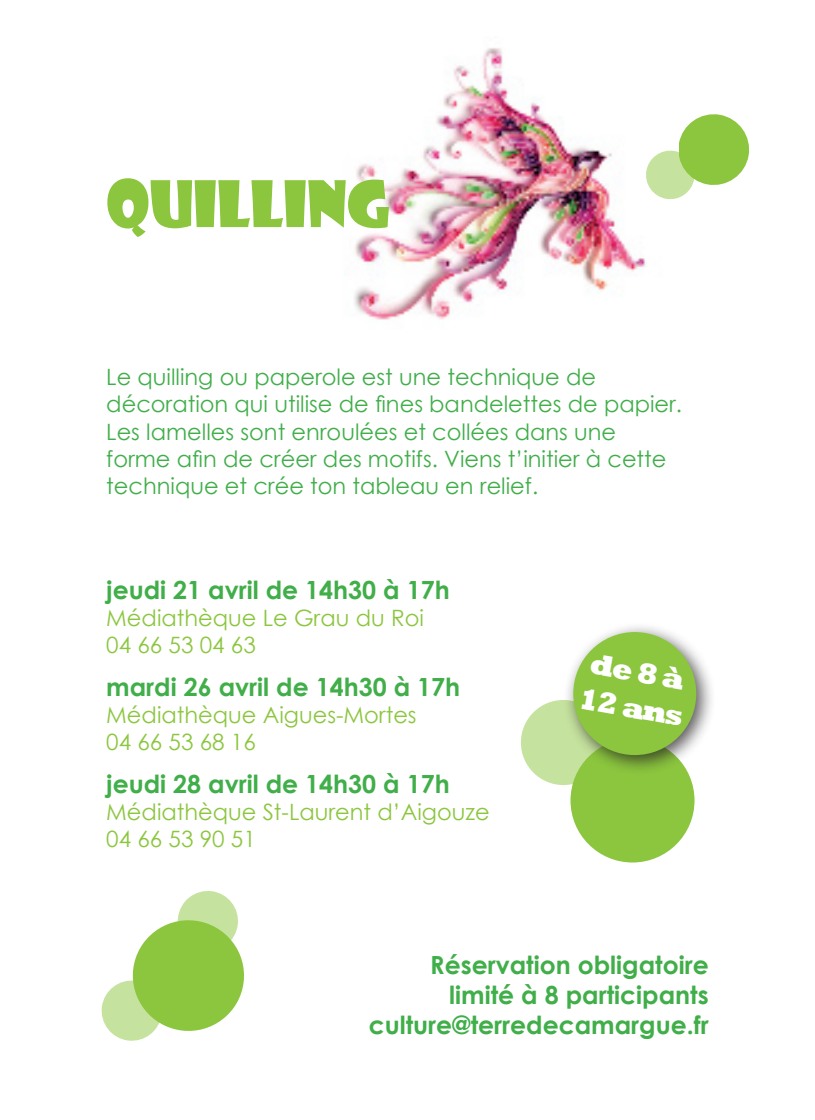
<style>
.page{position:relative;width:815px;height:1120px;background:#fff}
.page>*{position:absolute;margin:0;border:0;box-sizing:border-box;transform-origin:0 0}
.t1{font:62.5px "Showcard Gothic";color:#8bc63e}
.t2{font:800 30px/36px "Rockwell";color:#fff}
.t3{font:700 25px/30px "Century Gothic";color:#40ae49;text-align:right}
.t4{font:22.5px/27px "Century Gothic";color:#40ae49}
.t5{font:22.5px/27px "Century Gothic";color:#8bc63e}
</style>
<div class="page">
<div style="left:521px;top:700px;width:85px;height:85px;background:#c5e29e;border-radius:50%"></div>
<div style="left:570px;top:738px;width:124px;height:124px;background:#8bc63e;border-radius:50%"></div>
<div style="left:563px;top:622px;width:153px;height:153px;background:#231f20;opacity:.75"></div>
<div style="left:573px;top:632px;width:123px;height:123px;background:#8bc63e;border-radius:50%"></div>
<svg style="left:101px;top:891px;width:143px;height:150px"></svg>
<img style="left:354px;top:48px;width:291px;height:272px">
<svg style="left:644px;top:111px;width:105px;height:90px"></svg>
<h1 class="t1" style="left:106px;top:162px;width:285px">Quilling</h1>
<p class="t4" style="left:106px;top:363px;width:577px">Le quilling ou paperole est une technique de décoration qui utilise de fines bandelettes de papier.<br>Les lamelles sont enroulées et collées dans une forme afin de créer des motifs. Viens t’initier à cette technique et crée ton tableau en relief.</p>
<p class="t3" style="left:106px;top:573px;width:345px">jeudi 21 avril de 14h30 à 17h</p>
<p class="t5" style="left:106px;top:604px;width:319px">Médiathèque Le Grau du Roi<br>04 66 53 04 63</p>
<p class="t3" style="left:106px;top:671px;width:356px">mardi 26 avril de 14h30 à 17h</p>
<p class="t5" style="left:106px;top:701px;width:312px">Médiathèque Aigues-Mortes<br>04 66 53 68 16</p>
<p class="t3" style="left:106px;top:768px;width:345px">jeudi 28 avril de 14h30 à 17h</p>
<p class="t5" style="left:106px;top:798px;width:385px">Médiathèque St-Laurent d’Aigouze<br>04 66 53 90 51</p>
<h2 class="t2" style="left:588px;top:645px;width:108px;rotate:10deg">de 8 à<br>12 ans</h2>
<p class="t3" style="left:369px;top:949px;width:342px">Réservation obligatoire limité à 8 participants culture@terredecamargue.fr</p>
</div>
